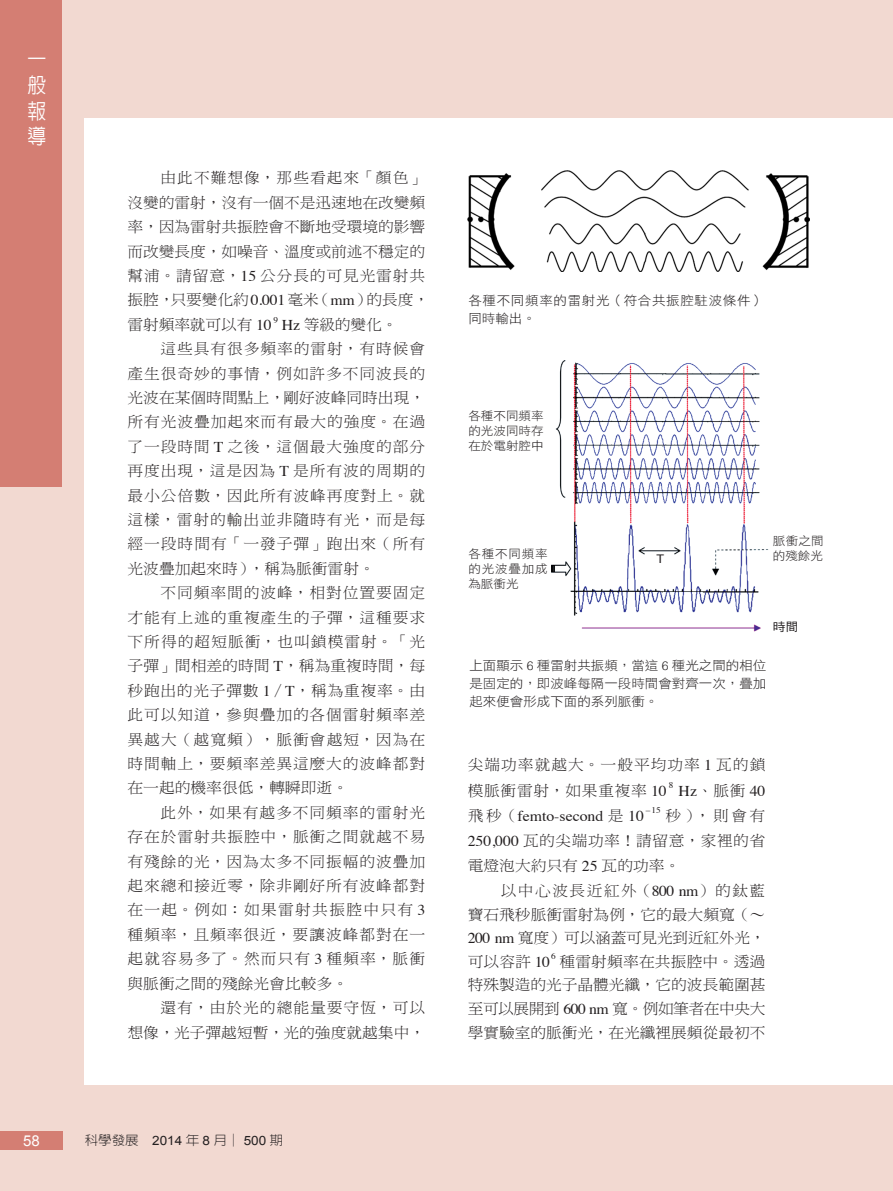
<style>
.page{position:relative;width:893px;height:1191px;background:#f2d9d1}
.page>*{position:absolute;margin:0;border:0;box-sizing:border-box;transform-origin:0 0}
.左上標{font:500 21px/25.7px "AR New Hei B5";color:#fff;text-align:justify;scale:.9 1}
.內文{font:15px/24.5px "DF Ming Std W3";color:#231f20;text-align:justify;scale:1.05 1}
.內文-2{font:15px/25px "DF Ming Std W3";letter-spacing:.06em;color:#231f20;scale:1.05 1}
.內文-3{font:15px "Times";color:#231f20;scale:1.05 1}
.左頁碼{font:15px "Arial";color:#fff}
.圖說{font:12.9px/18px "DF Hei Std W3";color:#231f20;text-align:justify;scale:1.05 1}
.圖說-2{font:12.9px/18px "DF Hei Std W3";letter-spacing:.05em;color:#231f20;scale:1.05 1}
.左科學發展__2014年0月_000期{font:300 12.9px "AR New Hei B5";color:#231f20;scale:1.05 1}
.圖內文{font:11.85px/15px "DF Hei Std W3";color:#231f20;text-align:justify;scale:1.05 1}
.圖內文-2{font:11.85px "DF Hei Std W5";color:#231f20;scale:1.05 1}
.圖內文-3{font:11.85px "Helvetica";color:#231f20;scale:1.05 1}
.內文-4{font:8.7px "Times";color:#231f20;scale:1.05 1}
.s1{font-family:"Times"}
.s2{font-family:"Arial";font-weight:400}
.s3{font-family:"Helvetica";font-weight:300;font-size:12.3px}
.s4{font-family:"DF Ming Std W3"}
</style>
<div class="page">
<div style="left:85px;top:118px;width:808px;height:966px;background:#fff"></div>
<div style="left:0;top:1131px;width:62px;height:18px;background:#d47e73"></div>
<div style="left:0;top:0;width:62px;height:487px;background:#d47e73"></div>
<img style="left:468px;top:170px;width:341px;height:101px">
<img style="left:551px;top:360px;width:217px;height:272px">
<p class="左上標" style="left:28px;top:47px;width:22px">一般報導</p>
<p class="內文" style="left:128px;top:165px;width:289px;text-align:left;text-indent:33px">由此不難想像，那些看起來「顏色」沒變的雷射，沒有一個不是迅速地在改變頻率，因為雷射共振腔會不斷地受環境的影響而改變長度，如噪音、溫度或前述不穩定的幫浦。請留意，<span class="s1">15</span> 公分長的可見光雷射共振腔，只要變化約<span class="s1">0.001</span>毫米（<span class="s1">mm</span>）的長度，雷射頻率就可以有 <span class="s1">10</span></p>
<p class="內文-4" style="left:273px;top:311px;width:6px">9</p>
<p class="內文" style="left:282px;top:312px;width:112px"><span class="s1">Hz</span> 等級的變化。</p>
<p class="內文" style="left:128px;top:336px;width:285px;text-indent:33px">這些具有很多頻率的雷射，有時候會產生很奇妙的事情，例如許多不同波長的光波在某個時間點上，剛好波峰同時出現，所有光波疊加起來而有最大的強度。在過了一段時間 <span class="s1">T</span> 之後，這個最大強度的部分再度出現，這是因為 <span class="s1">T</span> 是所有波的周期的最小公倍數，因此所有波峰再度對上。就這樣，雷射的輸出並非隨時有光，而是每經一段時間有「一發子彈」跑出來（所有光波疊加起來時），稱為脈衝雷射。</p>
<p class="內文" style="left:128px;top:580px;width:285px;text-indent:33px">不同頻率間的波峰，相對位置要固定才能有上述的重複產生的子彈，這種要求下所得的超短脈衝，也叫鎖模雷射。「光子彈」間相差的時間 <span class="s1">T</span>，稱為重複時間，每秒跑出的光子彈數 <span class="s1">1</span>／<span class="s1">T</span>，稱為重複率。由此可以知道，參與疊加的各個雷射頻率差異越大（越寬頻），脈衝會越短，因為在時間軸上，要頻率差異這麼大的波峰都對在一起的機率很低，轉瞬即逝。</p>
<p class="內文" style="left:128px;top:800px;width:285px;text-indent:33px">此外，如果有越多不同頻率的雷射光存在於雷射共振腔中，脈衝之間就越不易有殘餘的光，因為太多不同振幅的波疊加起來總和接近零，除非剛好所有波峰都對在一起。例如：如果雷射共振腔中只有 <span class="s1">3</span>種頻率，且頻率很近，要讓波峰都對在一起就容易多了。然而只有 <span class="s1">3</span> 種頻率，脈衝與脈衝之間的殘餘光會比較多。</p>
<p class="內文" style="left:128px;top:995px;width:285px;text-align:right">還有，由於光的總能量要守恆，可以<br>想像，光子彈越短暫，光的強度就越集中，</p>
<p class="左頁碼" style="left:23px;top:1131px;width:18px">58</p>
<p class="左科學發展__2014年0月_000期" style="left:85px;top:1133px;width:190px">科學發展 <span class="s2">2014</span> 年 <span class="s2">8</span> 月│ <span class="s2">500</span> 期</p>
<p class="圖說-2" style="left:468px;top:291px;width:284px">各種不同頻率的雷射光（符合共振腔駐波條件）同時輸出。</p>
<p class="圖內文" style="left:468px;top:408px;width:73px">各種不同頻率的光波同時存在於電射腔中</p>
<p class="圖內文" style="left:468px;top:546px;width:77px">各種不同頻率的光波疊加成為脈衝光</p>
<p class="圖內文-3" style="left:656px;top:549px;width:9px">T</p>
<p class="圖內文" style="left:773px;top:533px;width:50px">脈衝之間的殘餘光</p>
<p class="圖內文-2" style="left:773px;top:621px;width:25px">時間</p>
<p class="圖說" style="left:469px;top:656px;width:284px">上面顯示 <span class="s3">6</span> 種雷射共振頻，當這 <span class="s3">6</span> 種光之間的相位是固定的，即波峰每隔一段時間會對齊一次，疊加起來便會形成下面的系列脈衝。</p>
<p class="內文-2" style="left:468px;top:752px;width:285px">尖端功率就越大。一般平均功率 <span class="s1">1</span> 瓦的鎖模脈衝雷射，如果重複率 <span class="s1">10</span></p>
<p class="內文-4" style="left:669px;top:777px;width:6px">8</p>
<p class="內文-3" style="left:679px;top:776px;width:84px">Hz<span class="s4">、脈衝</span> 40</p>
<p class="內文-3" style="left:468px;top:801px;width:169px"><span class="s4">飛秒（</span>femto-second <span class="s4">是</span> 10</p>
<p class="內文-4" style="left:646px;top:802px;width:16px">–15</p>
<p class="內文" style="left:468px;top:802px;width:285px;line-height:25px;text-indent:198px">秒），則會有<span class="s1">250,000</span> 瓦的尖端功率！請留意，家裡的省電燈泡大約只有 <span class="s1">25</span> 瓦的功率。</p>
<p class="內文" style="left:468px;top:878px;width:285px;line-height:23.5px;text-indent:33px">以中心波長近紅外（<span class="s1">800 nm</span>）的鈦藍寶石飛秒脈衝雷射為例，它的最大頻寬（∼ <span class="s1">200 nm</span> 寬度）可以涵蓋可見光到近紅外光，可以容許 <span class="s1">10</span></p>
<p class="內文-4" style="left:551px;top:948px;width:6px">6</p>
<p class="內文" style="left:468px;top:949px;width:285px;line-height:23.5px;text-indent:92px">種雷射頻率在共振腔中。透過特殊製造的光子晶體光纖，它的波長範圍甚至可以展開到 <span class="s1">600 nm</span> 寬。例如筆者在中央大學實驗室的脈衝光，在光纖裡展頻從最初不</p>
</div>
